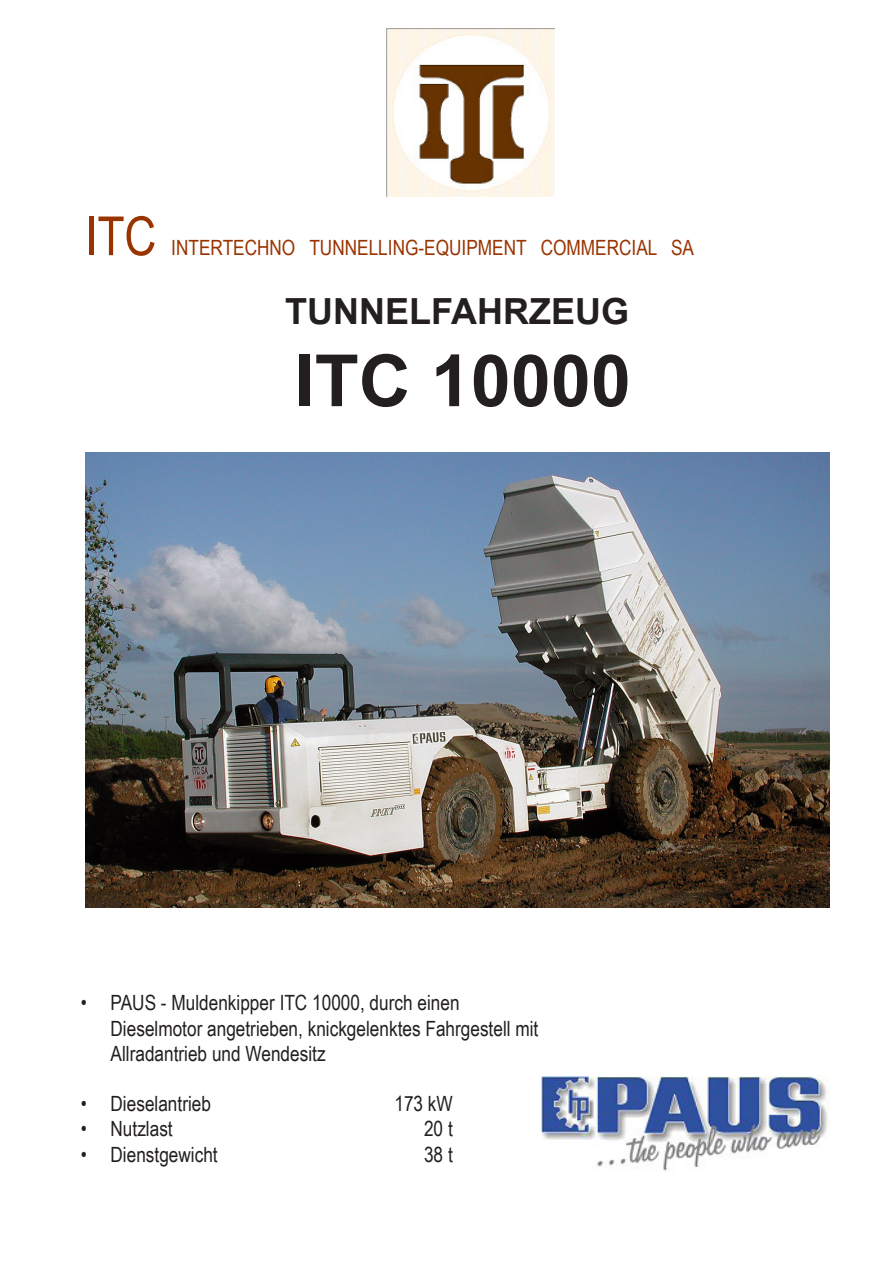
<style>
.page{position:relative;width:893px;height:1263px;background:#fff}
.page>*{position:absolute;margin:0;border:0;box-sizing:border-box;transform-origin:0 0}
.t1{font:700 72px "Arial";color:#231f20}
.t2{font:54px "Arial Narrow";color:#930}
.Titre_P1{font:700 36px "Arial";color:#231f20}
.Txt_P1_tab{font:21px/25.2px "Arial Narrow";color:#231f20}
.t3{font:21px "Arial Narrow";color:#930}
</style>
<div class="page">
<img style="left:85px;top:452px;width:744px;height:456px">
<img style="left:386px;top:29px;width:168px;height:168px">
<img style="left:541px;top:1077px;width:288px;height:95px">
<h2 class="t2" style="left:85px;top:197px;width:73px">ITC</h2>
<p class="t3" style="left:171px;top:232px;width:524px">INTERTECHNO TUNNELLING-EQUIPMENT COMMERCIAL SA</p>
<p class="Titre_P1" style="left:285px;top:287px;width:345px">TUNNELFAHRZEUG</p>
<h1 class="t1" style="left:295px;top:333px;width:338px">ITC 10000</h1>
<p class="Txt_P1_tab" style="left:111px;top:990px;width:429px;text-indent:-30px">• PAUS - Muldenkipper ITC 10000, durch einen<br>Dieselmotor angetrieben, knickgelenktes Fahrgestell mit<br>Allradantrieb und Wendesitz</p>
<p class="Txt_P1_tab" style="left:81px;top:1090px;width:132px">• Dieselantrieb</p>
<p class="Txt_P1_tab" style="left:394px;top:1090px;width:60px">173 kW</p>
<p class="Txt_P1_tab" style="left:81px;top:1116px;width:93px">• Nutzlast</p>
<p class="Txt_P1_tab" style="left:424px;top:1116px;width:30px">20 t</p>
<p class="Txt_P1_tab" style="left:81px;top:1141px;width:138px">• Dienstgewicht</p>
<p class="Txt_P1_tab" style="left:424px;top:1141px;width:30px">38 t</p>
</div>
